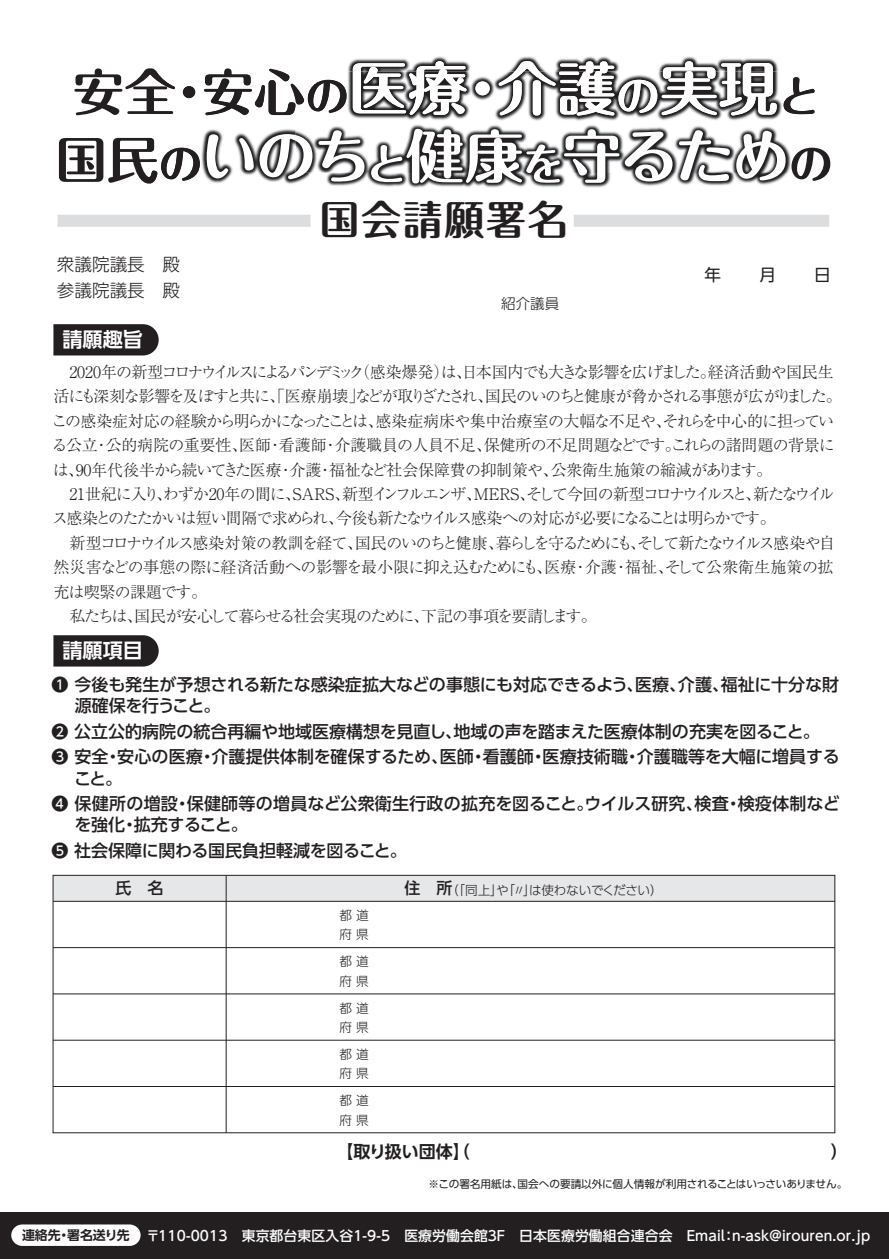
<style>
.page{position:relative;width:889px;height:1259px;background:#fff}
.page>*{position:absolute;margin:0;border:0;box-sizing:border-box;transform-origin:0 0}
.t1{font:700 40.35px "Maru Fo Pro";letter-spacing:.04em;color:#231f20}
.t2{font:700 20.1px "UD Shin Go Pro De";color:#fff}
.t3{font:300 17.55px/26.2px "UD Shin Go Pro";color:#231f20}
.t4{font:500 16.95px/25.5px "UD Shin Go Pro";color:#231f20}
.t5{font:500 16.95px/25.5px "UD Shin Go Pro";letter-spacing:-.02em;color:#231f20}
.t6{font:700 16.95px "UD Shin Go Pro De";color:#231f20}
.t7{font:16.5px "UD Shin Go Pro";color:#231f20}
.t8{font:500 16.05px "UD Shin Go Pro";color:#231f20}
.t9{font:300 15.9px/24.5px "Ryumin Pro";letter-spacing:-.055em;color:#231f20}
.t10{font:300 14.55px "UD Shin Go Pro";color:#231f20}
.t11{font:500 13.8px "UD Shin Go Pro";letter-spacing:.01em;color:#fff}
.t12{font:300 12.6px/19.4px "UD Shin Go Pro";letter-spacing:-.025em;color:#231f20}
.t13{font:10.65px "UD Shin Go Pro";color:#231f20}
.s1{font-weight:500;font-size:16.05px}
.s2{font-family:"UD Shin Go Pro De";font-weight:700;font-size:12.9px;color:#231f20}
</style>
<div class="page">
<div style="left:0;top:1212px;width:889px;height:47px;background:#231f20"></div>
<div style="left:53px;top:875px;width:782px;height:26px;background:#e6e7e9"></div>
<hr style="left:53px;top:901px;width:782px;height:1px;background:#231f20">
<hr style="left:53px;top:947px;width:782px;height:1px;background:#231f20">
<hr style="left:53px;top:994px;width:782px;height:1px;background:#231f20">
<hr style="left:53px;top:1040px;width:782px;height:1px;background:#231f20">
<hr style="left:53px;top:1086px;width:782px;height:1px;background:#231f20">
<svg style="left:74px;top:68px;width:83px;height:47px"></svg>
<svg style="left:224px;top:68px;width:107px;height:12px"></svg>
<img style="left:296px;top:56px;width:482px;height:16px">
<svg style="left:353px;top:61px;width:114px;height:54px"></svg>
<svg style="left:499px;top:61px;width:278px;height:55px"></svg>
<svg style="left:59px;top:138px;width:91px;height:46px"></svg>
<img style="left:150px;top:72px;width:160px;height:112px">
<img style="left:309px;top:173px;width:469px;height:54px">
<img style="left:150px;top:72px;width:25px;height:42px">
<svg style="left:183px;top:86px;width:12px;height:12px"></svg>
<img style="left:204px;top:72px;width:48px;height:43px">
<img style="left:255px;top:72px;width:41px;height:43px">
<img style="left:556px;top:72px;width:164px;height:43px">
<img style="left:296px;top:87px;width:8px;height:18px">
<img style="left:308px;top:80px;width:39px;height:33px">
<img style="left:353px;top:72px;width:53px;height:41px">
<img style="left:409px;top:72px;width:58px;height:43px">
<img style="left:475px;top:81px;width:15px;height:14px;border-radius:7px">
<img style="left:499px;top:72px;width:57px;height:43px">
<img style="left:559px;top:72px;width:55px;height:44px">
<img style="left:624px;top:72px;width:96px;height:36px">
<img style="left:618px;top:80px;width:39px;height:33px">
<img style="left:662px;top:72px;width:55px;height:43px">
<img style="left:720px;top:72px;width:57px;height:43px">
<img style="left:783px;top:77px;width:32px;height:37px">
<img style="left:150px;top:138px;width:7px;height:46px">
<img style="left:161px;top:148px;width:39px;height:33px">
<svg style="left:207px;top:134px;width:47px;height:44px"></svg>
<svg style="left:260px;top:134px;width:52px;height:45px"></svg>
<svg style="left:319px;top:130px;width:45px;height:52px"></svg>
<svg style="left:371px;top:129px;width:248px;height:54px"></svg>
<svg style="left:625px;top:132px;width:47px;height:49px"></svg>
<svg style="left:679px;top:130px;width:51px;height:51px"></svg>
<svg style="left:736px;top:131px;width:94px;height:50px"></svg>
<div style="left:58px;top:215px;width:252px;height:12px;background:#dcdddf"></div>
<div style="left:574px;top:215px;width:255px;height:12px;background:#dcdddf"></div>
<div style="left:53px;top:875px;width:782px;height:258px;border:1px solid #231f20"></div>
<hr style="left:226px;top:875px;width:1px;height:258px;background:#231f20">
<svg style="left:53px;top:324px;width:106px;height:31px;background:#2c2829"></svg>
<svg style="left:53px;top:635px;width:106px;height:31px;background:#2c292a"></svg>
<div style="left:11px;top:1224px;width:130px;height:22px;background:#fff;border-radius:11px"></div>
<h1 class="t1" style="left:319px;top:188px;width:250px">国会請願署名</h1>
<p class="t3" style="left:57px;top:250px;width:125px">衆議院議長　殿参議院議長　殿</p>
<p class="t7" style="left:704px;top:261px;width:18px">年</p>
<p class="t7" style="left:814px;top:261px;width:18px">日</p>
<p class="t10" style="left:501px;top:291px;width:59px">紹介議員</p>
<p class="t2" style="left:62px;top:323px;width:82px">請願趣旨</p>
<p class="t9" style="left:52px;top:358px;width:791px">　2020年の新型コロナウイルスによるパンデミック（感染爆発）は、日本国内でも大きな影響を広げました。経済活動や国民生活にも深刻な影響を及ぼすと共に、「医療崩壊」などが取りざたされ、国民のいのちと健康が脅かされる事態が広がりました。この感染症対応の経験から明らかになったことは、感染症病床や集中治療室の大幅な不足や、それらを中心的に担っている公立・公的病院の重要性、医師・看護師・介護職員の人員不足、保健所の不足問題などです。これらの諸問題の背景には、90年代後半から続いてきた医療・介護・福祉など社会保障費の抑制策や、公衆衛生施策の縮減があります。<br>　21世紀に入り、わずか20年の間に、SARS、新型インフルエンザ、MERS、そして今回の新型コロナウイルスと、新たなウイルス感染とのたたかいは短い間隔で求められ、今後も新たなウイルス感染への対応が必要になることは明らかです。<br>　新型コロナウイルス感染対策の教訓を経て、国民のいのちと健康、暮らしを守るためにも、そして新たなウイルス感染や自然災害などの事態の際に経済活動への影響を最小限に抑え込むためにも、医療・介護・福祉、そして公衆衛生施策の拡充は喫緊の課題です。<br>　私たちは、国民が安心して暮らせる社会実現のために、下記の事項を要請します。</p>
<p class="t2" style="left:62px;top:634px;width:82px">請願項目</p>
<p class="t4" style="left:75px;top:673px;width:766px;line-height:21.3px;text-indent:-23px">❶ 今後も発生が予想される新たな感染症拡大などの事態にも対応できるよう、医療、介護、福祉に十分な財源確保を行うこと。</p>
<p class="t4" style="left:52px;top:718px;width:790px">❷ 公立公的病院の統合再編や地域医療構想を見直し、地域の声を踏まえた医療体制の充実を図ること。<br>❸ 安全・安心の医療・介護提供体制を確保するため、医師・看護師・医療技術職・介護職等を大幅に増員する</p>
<p class="t4" style="left:52px;top:765px;width:790px;text-indent:23px">こと。<br>❹ 保健所の増設・保健師等の増員など公衆衛生行政の拡充を図ること。ウイルス研究、検査・検疫体制など</p>
<p class="t5" style="left:52px;top:812px;width:357px;text-indent:23px">を強化・拡充すること。<br>❺ 社会保障に関わる国民負担軽減を図ること。</p>
<p class="t8" style="left:116px;top:875px;width:50px">氏　名</p>
<p class="t12" style="left:404px;top:880px;width:260px"><span class="s1">住　所</span>（「同上」や「〃」は使わないでください）</p>
<p class="t12" style="left:339px;top:905px;width:31px">都 道府 県</p>
<p class="t12" style="left:339px;top:951px;width:31px">都 道府 県</p>
<p class="t12" style="left:339px;top:998px;width:31px">都 道府 県</p>
<p class="t12" style="left:339px;top:1044px;width:31px">都 道府 県</p>
<p class="t12" style="left:339px;top:1090px;width:31px">都 道府 県</p>
<p class="t6" style="left:336px;top:1138px;width:135px">【取り扱い団体】（</p>
<p class="t6" style="left:831px;top:1138px;width:19px">）</p>
<p class="t13" style="left:428px;top:1175px;width:420px">※この署名用紙は、国会への要請以外に個人情報が利用されることはいっさいありません。</p>
<p class="t11" style="left:22px;top:1224px;width:850px"><span class="s2">連絡先・署名送り先</span> 〒110-0013　東京都台東区入谷1-9-5　医療労働会館３F　日本医療労働組合連合会　Email：n-ask@irouren.or.jp</p>
</div>
